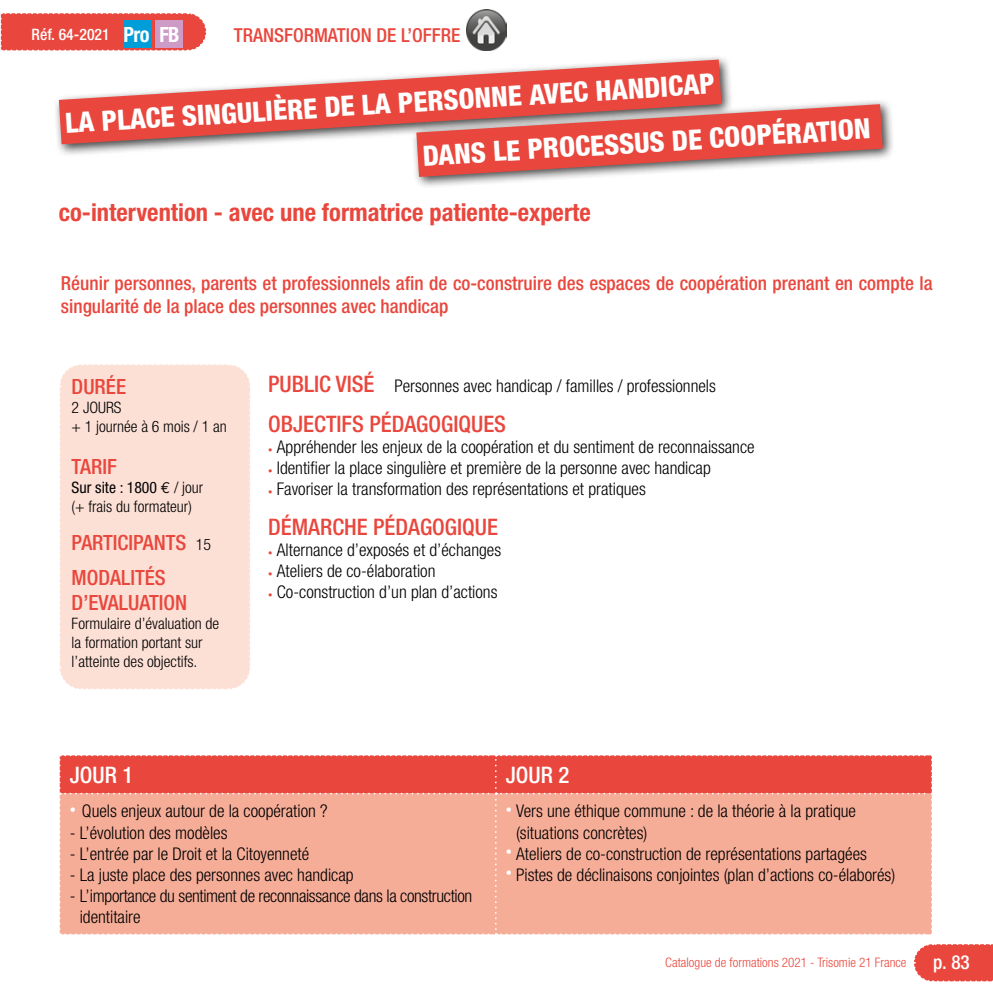
<style>
.page{position:relative;width:993px;height:993px;background:#fff}
.page>*{position:absolute;margin:0;border:0;box-sizing:border-box;transform-origin:0 0}
.t1{font:800 condensed 28px/56.7px "Helvetica Neue";color:#fff}
.t2{font:700 condensed 24.5px "Helvetica Neue";color:#e9473d}
.t3{font:500 condensed 22.75px "Helvetica Neue";color:#e9473d}
.t4{font:500 condensed 22.75px "Helvetica Neue";color:#fff}
.t5{font:500 condensed 21px/35.2px "Helvetica Neue";color:#e9473d}
.t6{font:500 condensed 19.25px/23.1px "Helvetica Neue";color:#e9473d}
.t7{font:500 condensed 19.25px "Helvetica Neue";color:#fff}
.t8{font:300 condensed 17.5px/21px "Helvetica Neue";color:#000}
.t9{font:300 condensed 17.5px/21px "Helvetica Neue";letter-spacing:-.02em;color:#000}
.t10{font:300 condensed 15.75px/18.9px "Helvetica Neue";color:#000}
.t11{font:500 condensed 15.75px "Helvetica Neue";color:#fff}
.t12{font:300 condensed 13.12px "Helvetica Neue";color:#e9473d}
.s1{font-weight:700;font-size:21px}
.s2{font-weight:400}
.s3{font-family:"Euro Mono";font-weight:400;font-stretch:normal}
.s4{font-weight:300;font-size:15.75px;color:#000}
.s5{font-weight:500;font-size:22.75px;color:#e9473d}
.s6{font-size:8.75px;color:#e9473d}
</style>
<div class="page">
<svg style="left:0;top:13px;width:206px;height:38px;background:#e9544b"></svg>
<svg style="left:914px;top:944px;width:79px;height:38px;background:#ea564d"></svg>
<svg style="left:59px;top:755px;width:873px;height:179px;background:#f39885"></svg>
<div style="left:59px;top:364px;width:191px;height:325px;background:#fce0d6"></div>
<div style="left:53px;top:54px;width:681px;height:103px;background:#000;opacity:.75"></div>
<svg style="left:59px;top:60px;width:662px;height:84px;fill:#e9473d"></svg>
<div style="left:410px;top:99px;width:485px;height:90px;background:#000;opacity:.75"></div>
<svg style="left:416px;top:104px;width:466px;height:73px;background:#dd6d67"></svg>
<div style="left:122px;top:20px;width:28px;height:28px;background:#009ed9"></div>
<div style="left:155px;top:20px;width:28px;height:28px;background:#ce9bc6"></div>
<img style="left:466px;top:10px;width:40px;height:40px">
<p class="t11" style="left:32px;top:25px;width:149px">Réf. 64-2021 <span class="s1">Pro FB</span></p>
<p class="t6" style="left:234px;top:24px;width:228px">TRANSFORMATION DE L’OFFRE</p>
<h1 class="t1" style="left:416px;top:72px;width:450px;text-indent:-354px;rotate:-4deg">LA PLACE SINGULIÈRE DE LA PERSONNE AVEC HANDICAP<br>DANS LE PROCESSUS DE COOPÉRATION</h1>
<h2 class="t2" style="left:59px;top:197px;width:533px">co-intervention - avec une formatrice patiente-experte</h2>
<p class="t6" style="left:61px;top:271px;width:873px">Réunir personnes, parents et professionnels afin de co-construire des espaces de coopération prenant en compte la singularité de la place des personnes avec handicap</p>
<p class="t5" style="left:72px;top:369px;width:56px">DURÉE</p>
<p class="t10" style="left:72px;top:398px;width:157px">2 JOURS<br>+ 1 journée à 6 mois / 1 an</p>
<p class="t5" style="left:72px;top:449px;width:47px">TARIF</p>
<p class="t10" style="left:72px;top:478px;width:133px"><span class="s2">Sur site : 1800</span> <span class="s3">€</span> / jour (+ frais du formateur)</p>
<p class="t5" style="left:72px;top:524px;width:141px">PARTICIPANTS <span class="s4">15<br></span>MODALITÉS</p>
<p class="t5" style="left:72px;top:584px;width:117px">D’EVALUATION</p>
<p class="t10" style="left:72px;top:613px;width:149px">Formulaire d’évaluation de la formation portant sur l’atteinte des objectifs.</p>
<p class="t8" style="left:268px;top:375px;width:449px"><span class="s5">PUBLIC VISÉ</span> Personnes avec handicap / familles / professionnels</p>
<h3 class="t3" style="left:268px;top:410px;width:239px">OBJECTIFS PÉDAGOGIQUES</h3>
<p class="t8" style="left:268px;top:436px;width:487px"><span class="s6">•</span> Appréhender les enjeux de la coopération et du sentiment de reconnaissance</p>
<p class="t8" style="left:268px;top:457px;width:444px"><span class="s6">•</span> Identifier la place singulière et première de la personne avec handicap</p>
<p class="t8" style="left:268px;top:478px;width:379px"><span class="s6">•</span> Favoriser la transformation des représentations et pratiques</p>
<h3 class="t3" style="left:268px;top:513px;width:231px">DÉMARCHE PÉDAGOGIQUE</h3>
<p class="t8" style="left:268px;top:538px;width:234px"><span class="s6">•</span> Alternance d’exposés et d’échanges</p>
<p class="t8" style="left:268px;top:559px;width:169px"><span class="s6">•</span> Ateliers de co-élaboration</p>
<p class="t8" style="left:268px;top:580px;width:231px"><span class="s6">•</span> Co-construction d’un plan d’actions</p>
<h3 class="t4" style="left:70px;top:761px;width:65px">JOUR 1</h3>
<h3 class="t4" style="left:505px;top:761px;width:65px">JOUR 2</h3>
<p class="t8" style="left:70px;top:800px;width:259px"><sup>•</sup> Quels enjeux autour de la coopération ?</p>
<p class="t8" style="left:70px;top:821px;width:159px">- L’évolution des modèles</p>
<p class="t8" style="left:70px;top:842px;width:241px">- L’entrée par le Droit et la Citoyenneté</p>
<p class="t8" style="left:70px;top:863px;width:285px">- La juste place des personnes avec handicap</p>
<p class="t9" style="left:80px;top:884px;width:394px;text-indent:-10px">- L’importance du sentiment de reconnaissance dans la construction identitaire</p>
<p class="t8" style="left:516px;top:800px;width:341px;text-indent:-10px"><sup>•</sup> Vers une éthique commune : de la théorie à la pratique (situations concrètes)</p>
<p class="t8" style="left:505px;top:842px;width:362px"><sup>•</sup> Ateliers de co-construction de représentations partagées</p>
<p class="t8" style="left:505px;top:863px;width:391px"><sup>•</sup> Pistes de déclinaisons conjointes (plan d’actions co-élaborés)</p>
<p class="t12" style="left:665px;top:954px;width:243px">Catalogue de formations 2021 - Trisomie 21 France</p>
<p class="t7" style="left:932px;top:950px;width:38px">p. 83</p>
</div>
